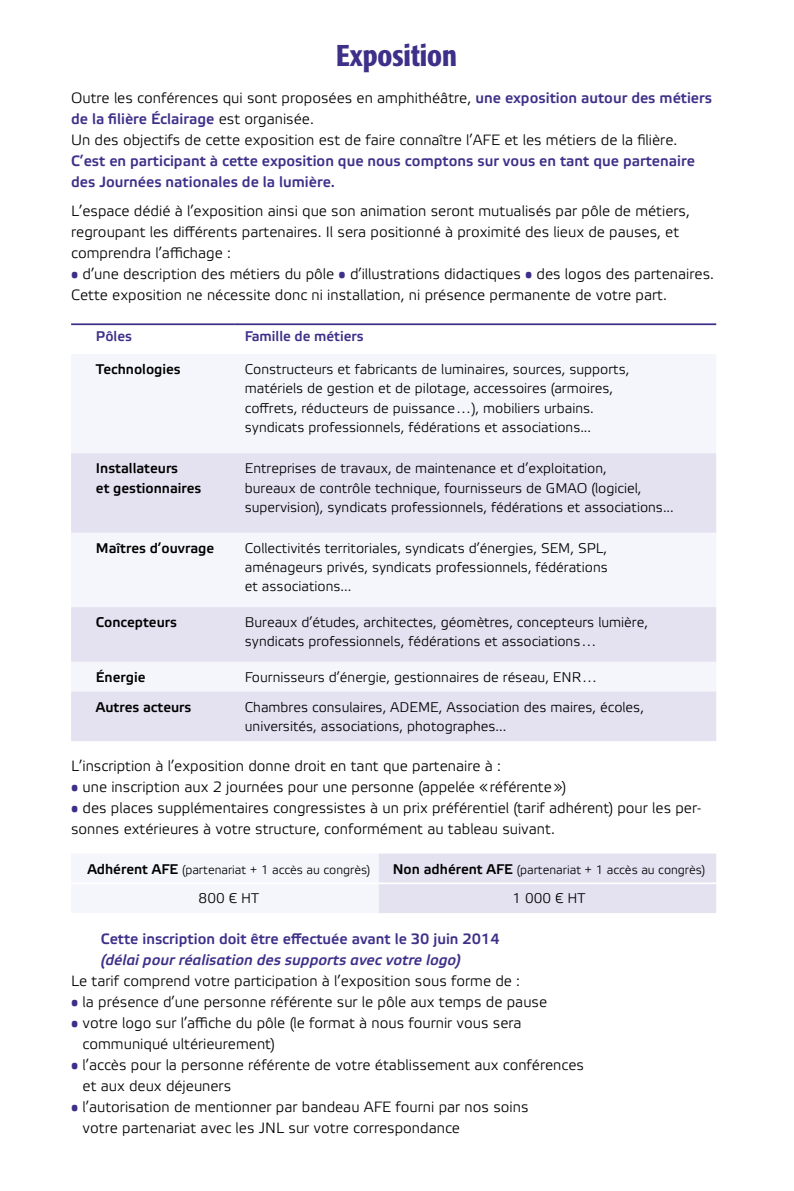
<style>
.page{position:relative;width:794px;height:1191px;background:#fff}
.page>*{position:absolute;margin:0;border:0;box-sizing:border-box;transform-origin:0 0}
.t1{font:500 condensed 29.75px "Formata";color:#3e3089}
.t2{font:14.88px/21px "Elektra Light Pro";color:#000}
.t3{font:700 14.88px/21px "Elektra Light Pro";color:#3e3089}
.t4{font:italic 700 14.88px "Elektra Light Pro";color:#3e3089}
.t5{font:14px/19.2px "Elektra Light Pro";color:#000}
.t6{font:700 14px/19.2px "Elektra Light Pro";color:#000}
.t7{font:700 14px "Elektra Light Pro";color:#3e3089}
.t8{font:12.25px "Elektra Light Pro";color:#000}
.s1{font-weight:700;color:#3e3089}
.s2{font-size:12.25px;color:#3e3089}
.s3{font-weight:700;font-size:14px}
</style>
<div class="page">
<svg style="left:71px;top:453px;width:645px;height:288px;fill:#e4e1f1"></svg>
<hr style="left:71px;top:323px;width:164px;height:2px;background:#3e3089">
<hr style="left:235px;top:323px;width:481px;height:2px;background:#3e3089">
<div style="left:378px;top:853px;width:338px;height:60px;background:#e4e1f1"></div>
<hr style="left:71px;top:882px;width:308px;height:2px;background:#fff">
<hr style="left:379px;top:882px;width:337px;height:2px;background:#fff">
<h1 class="t1" style="left:336px;top:37px;width:122px">Exposition</h1>
<p class="t2" style="left:71px;top:87px;width:642px">Outre les conférences qui sont proposées en amphithéâtre, <span class="s1">une exposition autour des métiers de la filière Éclairage</span> est organisée.<br>Un des objectifs de cette exposition est de faire connaître l’AFE et les métiers de la filière.</p>
<p class="t3" style="left:71px;top:150px;width:625px">C’est en participant à cette exposition que nous comptons sur vous en tant que partenaire des Journées nationales de la lumière.</p>
<p class="t2" style="left:71px;top:201px;width:620px">L’espace dédié à l’exposition ainsi que son animation seront mutualisés par pôle de métiers, regroupant les différents partenaires. Il sera positionné à proximité des lieux de pauses, et comprendra l’affichage :</p>
<p class="t2" style="left:71px;top:264px;width:644px"><span class="s2">•</span> d’une description des métiers du pôle <span class="s2">•</span> d’illustrations didactiques <span class="s2">•</span> des logos des partenaires.<br>Cette exposition ne nécessite donc ni installation, ni présence permanente de votre part.</p>
<p class="t7" style="left:96px;top:329px;width:38px">Pôles</p>
<p class="t7" style="left:245px;top:329px;width:120px">Famille de métiers</p>
<p class="t6" style="left:96px;top:360px;width:86px">Technologies</p>
<p class="t5" style="left:245px;top:360px;width:386px">Constructeurs et fabricants de luminaires, sources, supports, matériels de gestion et de pilotage, accessoires (armoires, coffrets, réducteurs de puissance…), mobiliers urbains. syndicats professionnels, fédérations et associations...</p>
<p class="t6" style="left:96px;top:459px;width:107px">Installateurs<br>et gestionnaires</p>
<p class="t5" style="left:245px;top:459px;width:430px">Entreprises de travaux, de maintenance et d’exploitation,<br>bureaux de contrôle technique, fournisseurs de GMAO (logiciel, supervision), syndicats professionnels, fédérations et associations...</p>
<p class="t6" style="left:96px;top:539px;width:120px">Maîtres d’ouvrage</p>
<p class="t5" style="left:245px;top:539px;width:364px;text-align:justify">Collectivités territoriales, syndicats d’énergies, SEM, SPL, aménageurs privés, syndicats professionnels, fédérations et associations...</p>
<p class="t6" style="left:96px;top:613px;width:83px">Concepteurs</p>
<p class="t5" style="left:245px;top:613px;width:405px">Bureaux d’études, architectes, géomètres, concepteurs lumière, syndicats professionnels, fédérations et associations…</p>
<p class="t6" style="left:96px;top:668px;width:51px">Énergie</p>
<p class="t5" style="left:245px;top:668px;width:355px">Fournisseurs d’énergie, gestionnaires de réseau, ENR…</p>
<p class="t6" style="left:96px;top:697px;width:97px">Autres acteurs</p>
<p class="t5" style="left:245px;top:697px;width:400px">Chambres consulaires, ADEME, Association des maires, écoles, universités, associations, photographes...</p>
<p class="t2" style="left:71px;top:755px;width:431px">L’inscription à l’exposition donne droit en tant que partenaire à :</p>
<p class="t2" style="left:71px;top:776px;width:497px"><span class="s2">•</span> une inscription aux 2 journées pour une personne (appelée «référente»)</p>
<p class="t2" style="left:71px;top:797px;width:631px"><span class="s2">•</span> des places supplémentaires congressistes à un prix préférentiel (tarif adhérent) pour les per&shy;sonnes extérieures à votre structure, conformément au tableau suivant.</p>
<p class="t8" style="left:87px;top:863px;width:284px"><span class="s3">Adhérent AFE</span> (partenariat + 1 accès au congrès)</p>
<p class="t8" style="left:393px;top:863px;width:314px"><span class="s3">Non adhérent AFE</span> (partenariat + 1 accès au congrès)</p>
<p class="t5" style="left:199px;top:889px;width:62px">800 € HT</p>
<p class="t5" style="left:512px;top:889px;width:75px">1 000 € HT</p>
<p class="t3" style="left:101px;top:928px;width:400px">Cette inscription doit être effectuée avant le 30 juin 2014</p>
<p class="t4" style="left:101px;top:951px;width:361px">(délai pour réalisation des supports avec votre logo)</p>
<p class="t2" style="left:71px;top:970px;width:450px">Le tarif comprend votre participation à l’exposition sous forme de :</p>
<p class="t2" style="left:71px;top:991px;width:477px"><span class="s2">•</span> la présence d’une personne référente sur le pôle aux temps de pause</p>
<p class="t2" style="left:83px;top:1012px;width:441px;text-indent:-11px"><span class="s2">•</span> votre logo sur l’affiche du pôle (le format à nous fournir vous sera communiqué ultérieurement)</p>
<p class="t2" style="left:83px;top:1054px;width:503px;text-indent:-11px"><span class="s2">•</span> l’accès pour la personne référente de votre établissement aux conférences et aux deux déjeuners</p>
<p class="t2" style="left:83px;top:1096px;width:447px;text-indent:-11px"><span class="s2">•</span> l’autorisation de mentionner par bandeau AFE fourni par nos soins votre partenariat avec les JNL sur votre correspondance</p>
</div>
